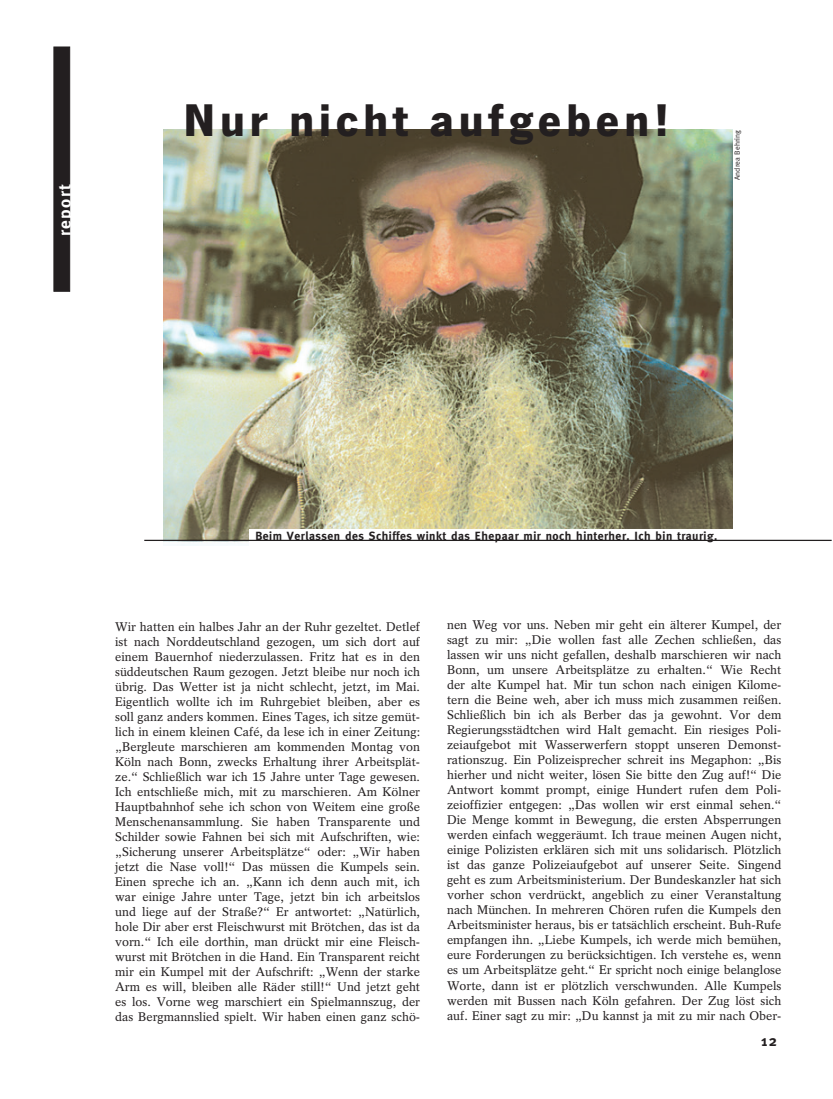
<style>
.page{position:relative;width:833px;height:1099px;background:#fff}
.page>*{position:absolute;margin:0;border:0;box-sizing:border-box;transform-origin:0 0}
.t1{font:700 47.5px "News Got T";letter-spacing:.1em;color:#231f20}
.t2{font:700 17.5px "Meta";color:#fff}
.t3{font:700 15px "Meta";color:#231f20}
.t4{font:12.5px/15px "Rotation";color:#231f20;text-align:justify}
.t5{font:700 11.88px "Meta";letter-spacing:.04em;color:#231f20}
.t6{font:7.5px "Meta";letter-spacing:.01em;color:#231f20}
</style>
<div class="page">
<div style="left:54px;top:47px;width:16px;height:244px;background:#231f20;border:1px solid #231f20"></div>
<img style="left:163px;top:130px;width:570px;height:415px">
<div style="left:250px;top:529px;width:507px;height:17px;background:#fff"></div>
<hr style="left:144px;top:539px;width:687px;height:2px;background:#231f20">
<h2 class="t2" style="left:55px;top:236px;width:53px;rotate:-90deg">report</h2>
<h1 class="t1" style="left:184px;top:92px;width:487px">Nur nicht aufgeben!</h1>
<p class="t6" style="left:733px;top:180px;width:52px;rotate:-90deg">Andrea Behring</p>
<p class="t5" style="left:255px;top:528px;width:463px">Beim Verlassen des Schiffes winkt das Ehepaar mir noch hinterher. Ich bin traurig.</p>
<p class="t4" style="left:115px;top:619px;width:306px">Wir hatten ein halbes Jahr an der Ruhr gezeltet. Detlef ist nach Norddeutschland gezogen, um sich dort auf einem Bauernhof niederzulassen. Fritz hat es in den süddeutschen Raum gezogen. Jetzt bleibe nur noch ich übrig. Das Wetter ist ja nicht schlecht, jetzt, im Mai.<br>Eigentlich wollte ich im Ruhrgebiet bleiben, aber es soll ganz anders kommen. Eines Tages, ich sitze gemüt&shy;lich in einem kleinen Café, da lese ich in einer Zeitung: „Bergleute marschieren am kommenden Montag von Köln nach Bonn, zwecks Erhaltung ihrer Arbeitsplät&shy;ze.“ Schließlich war ich 15 Jahre unter Tage gewesen.<br>Ich entschließe mich, mit zu marschieren. Am Kölner Hauptbahnhof sehe ich schon von Weitem eine große Menschenansammlung. Sie haben Transparente und Schilder sowie Fahnen bei sich mit Aufschriften, wie: „Sicherung unserer Arbeitsplätze“ oder: „Wir haben jetzt die Nase voll!“ Das müssen die Kumpels sein.<br>Einen spreche ich an. „Kann ich denn auch mit, ich war einige Jahre unter Tage, jetzt bin ich arbeitslos und liege auf der Straße?“ Er antwortet: „Natürlich, hole Dir aber erst Fleischwurst mit Brötchen, das ist da vorn.“ Ich eile dorthin, man drückt mir eine Fleisch&shy;wurst mit Brötchen in die Hand. Ein Transparent reicht mir ein Kumpel mit der Aufschrift: „Wenn der starke Arm es will, bleiben alle Räder still!“ Und jetzt geht es los. Vorne weg marschiert ein Spielmannszug, der das Bergmannslied spielt. Wir haben einen ganz schö-</p>
<p class="t4" style="left:447px;top:617px;width:336px">nen Weg vor uns. Neben mir geht ein älterer Kumpel, der sagt zu mir: „Die wollen fast alle Zechen schließen, das lassen wir uns nicht gefallen, deshalb marschieren wir nach Bonn, um unsere Arbeitsplätze zu erhalten.“ Wie Recht der alte Kumpel hat. Mir tun schon nach einigen Kilome&shy;tern die Beine weh, aber ich muss mich zusammen reißen.<br>Schließlich bin ich als Berber das ja gewohnt. Vor dem Regierungsstädtchen wird Halt gemacht. Ein riesiges Poli&shy;zeiaufgebot mit Wasserwerfern stoppt unseren Demonst&shy;rationszug. Ein Polizeisprecher schreit ins Megaphon: „Bis hierher und nicht weiter, lösen Sie bitte den Zug auf!“ Die Antwort kommt prompt, einige Hundert rufen dem Poli&shy;zeioffizier entgegen: „Das wollen wir erst einmal sehen.“ Die Menge kommt in Bewegung, die ersten Absperrungen werden einfach weggeräumt. Ich traue meinen Augen nicht, einige Polizisten erklären sich mit uns solidarisch. Plötzlich ist das ganze Polizeiaufgebot auf unserer Seite. Singend geht es zum Arbeitsministerium. Der Bundeskanzler hat sich vorher schon verdrückt, angeblich zu einer Veranstaltung nach München. In mehreren Chören rufen die Kumpels den Arbeitsminister heraus, bis er tatsächlich erscheint. Buh-Rufe empfangen ihn. „Liebe Kumpels, ich werde mich bemühen, eure Forderungen zu berücksichtigen. Ich verstehe es, wenn es um Arbeitsplätze geht.“ Er spricht noch einige belanglose Worte, dann ist er plötzlich verschwunden. Alle Kumpels werden mit Bussen nach Köln gefahren. Der Zug löst sich auf. Einer sagt zu mir: „Du kannst ja mit zu mir nach Ober-</p>
<p class="t3" style="left:761px;top:1031px;width:17px">12</p>
</div>
